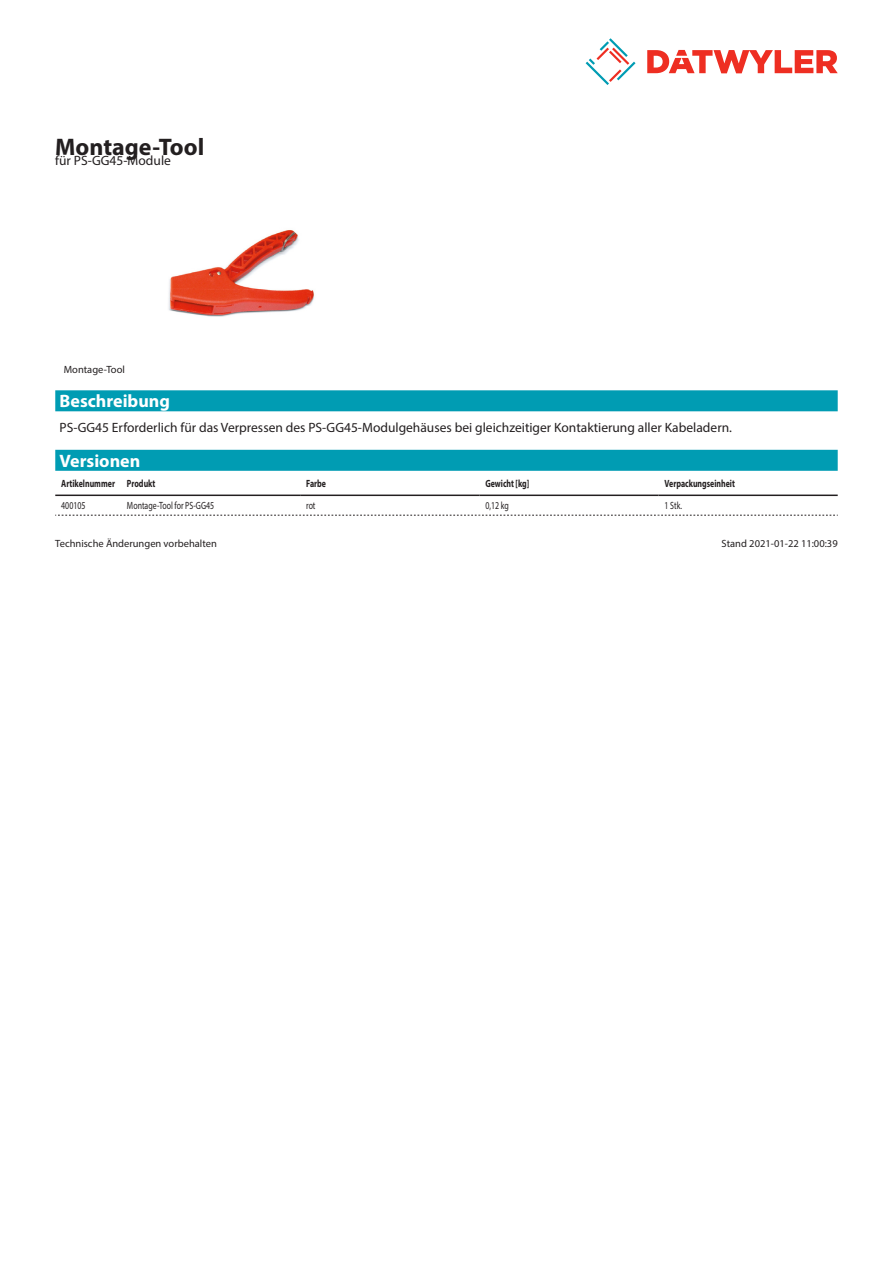
<style>
.page{position:relative;width:893px;height:1263px;background:#fff}
.page>*{position:absolute;margin:0;border:0;box-sizing:border-box;transform-origin:0 0}
.Product_Head{font:700 24px "Myriad Pro";color:#231f20}
.Standard_Head_Proper{font:700 18px "Myriad Pro";color:#fff}
.Standard_text{font:13.5px "Myriad Pro";color:#231f20}
.myriadbold{font:700 10.5px "Myriad Pro";color:#231f20;scale:.75 1}
.Footnote{font:10.5px "Myriad Pro";color:#231f20}
.myriadlight{font:10.5px "Myriad Pro";color:#231f20;scale:.75 1}
.imagetext{font:10.5px "Myriad Pro";color:#231f20}
</style>
<div class="page">
<svg style="left:586px;top:38px;width:49px;height:47px"></svg>
<svg style="left:647px;top:50px;width:191px;height:23px"></svg>
<img style="left:168px;top:230px;width:146px;height:87px">
<div style="left:55px;top:450px;width:783px;height:21px;background:#009cb3"></div>
<hr style="left:55px;top:494px;width:66px;height:2px;background:#231f20">
<hr style="left:121px;top:494px;width:179px;height:2px;background:#231f20">
<hr style="left:300px;top:494px;width:179px;height:2px;background:#231f20">
<hr style="left:479px;top:494px;width:179px;height:2px;background:#231f20">
<hr style="left:658px;top:494px;width:180px;height:2px;background:#231f20">
<svg style="left:55px;top:515px;width:783px;height:1px"></svg>
<div style="left:55px;top:390px;width:783px;height:21px;background:#009cb3"></div>
<p class="Product_Head" style="left:55px;top:131px;width:151px">Montage-Tool</p>
<p class="Standard_text" style="left:55px;top:152px;width:117px">für PS-GG45-Module</p>
<p class="imagetext" style="left:64px;top:363px;width:63px">Montage-Tool</p>
<p class="Standard_Head_Proper" style="left:60px;top:389px;width:112px">Beschreibung</p>
<p class="Standard_text" style="left:60px;top:419px;width:674px">PS-GG45 Erforderlich für das Verpressen des PS-GG45-Modulgehäuses bei gleichzeitiger Kontaktierung aller Kabeladern.</p>
<p class="Standard_Head_Proper" style="left:60px;top:449px;width:82px">Versionen</p>
<p class="myriadbold" style="left:61px;top:476px;width:73px">Artikelnummer</p>
<p class="myriadbold" style="left:127px;top:476px;width:39px">Produkt</p>
<p class="myriadbold" style="left:306px;top:476px;width:28px">Farbe</p>
<p class="myriadbold" style="left:485px;top:476px;width:60px">Gewicht [kg]</p>
<p class="myriadbold" style="left:664px;top:476px;width:95px">Verpackungseinheit</p>
<p class="myriadlight" style="left:61px;top:499px;width:34px">400105</p>
<p class="myriadlight" style="left:127px;top:499px;width:118px">Montage-Tool for PS-GG45</p>
<p class="myriadlight" style="left:306px;top:499px;width:14px">rot</p>
<p class="myriadlight" style="left:485px;top:499px;width:33px">0,12 kg</p>
<p class="myriadlight" style="left:664px;top:499px;width:25px">1 Stk.</p>
<p class="Footnote" style="left:55px;top:537px;width:163px">Technische Änderungen vorbehalten</p>
<p class="Footnote" style="left:722px;top:537px;width:118px">Stand 2021-01-22 11:00:39</p>
</div>
